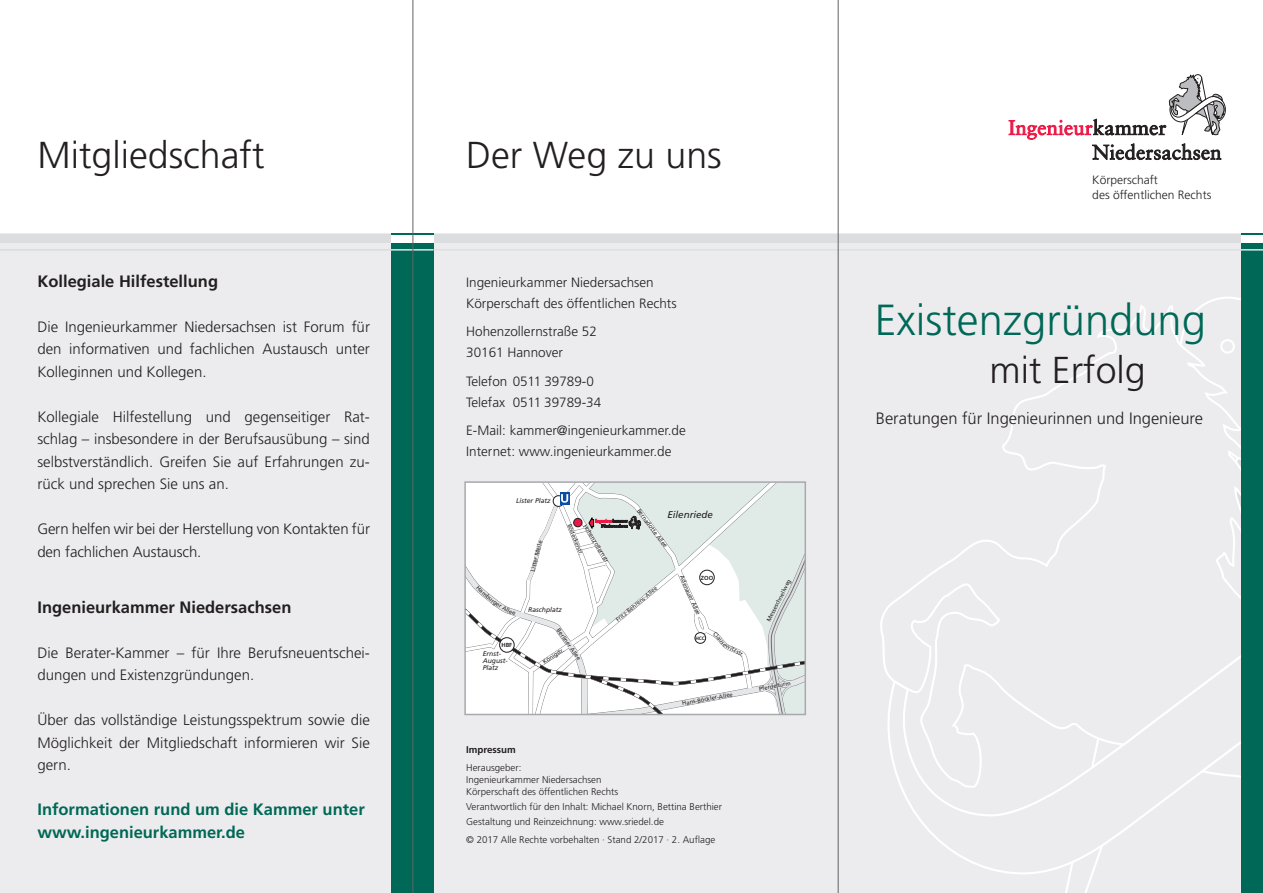
<style>
.page{position:relative;width:1263px;height:893px;background:#fff}
.page>*{position:absolute;margin:0;border:0;box-sizing:border-box;transform-origin:0 0}
.t1{font:300 43.5px "Frutiger";color:#006856}
.t2{font:300 37.5px "Frutiger";color:#231f20}
.t3{font:700 16.5px/22.5px "Frutiger";color:#006856}
.t4{font:700 16.5px "Frutiger";color:#231f20}
.t5{font:300 16.5px "Frutiger";color:#231f20}
.t6{font:300 15px/22.5px "Frutiger";color:#231f20;text-align:justify}
.t7{font:300 13.5px/21px "Frutiger";color:#231f20}
.t8{font:300 12px/15.3px "Frutiger";color:#231f20}
.t9{font:300 9.75px/12px "Frutiger";color:#231f20}
.t10{font:italic 9.75px "Frutiger";color:#231f20}
.t11{font:700 9.75px "Frutiger";color:#231f20}
.t12{font:italic 6.9px/6.9px "Frutiger";color:#231f20}
.t13{font:5.85px "Frutiger";color:#231f20}
.t14{font:700 5.85px "Frutiger";color:#231f20}
.t15{font:700 4.95px "Frutiger";color:#231f20}
</style>
<div class="page">
<div style="left:0;top:234px;width:1263px;height:659px;background:#ececee"></div>
<svg style="left:901px;top:789px;width:279px;height:89px"></svg>
<svg style="left:880px;top:303px;width:362px;height:486px"></svg>
<svg style="left:1181px;top:334px;width:61px;height:559px"></svg>
<div style="left:0;top:234px;width:1263px;height:8px;background:#dcdddf"></div>
<hr style="left:0;top:249px;width:1263px;height:1px;background:#dcdddf">
<div style="left:1242px;top:234px;width:21px;height:659px;background:#006856"></div>
<div style="left:1242px;top:235px;width:21px;height:7px;background:#fff"></div>
<svg style="left:1242px;top:249px;width:21px;height:1px"></svg>
<div style="left:391px;top:234px;width:43px;height:659px;background:#006856"></div>
<div style="left:391px;top:235px;width:43px;height:7px;background:#fff"></div>
<hr style="left:391px;top:249px;width:43px;height:1px;background:#fff">
<svg style="left:1009px;top:74px;width:217px;height:86px"></svg>
<hr style="left:838px;top:0;width:1px;height:893px;background:#636366">
<hr style="left:412px;top:0;width:1px;height:893px;background:#636366">
<svg style="left:465px;top:482px;width:340px;height:232px"></svg>
<h2 class="t2" style="left:37px;top:133px;width:229px">Mitgliedschaft</h2>
<h2 class="t2" style="left:466px;top:133px;width:257px">Der Weg zu uns</h2>
<p class="t4" style="left:37px;top:271px;width:182px">Kollegiale Hilfestellung</p>
<p class="t6" style="left:37px;top:315px;width:334px">Die Ingenieurkammer Niedersachsen ist Forum für den informativen und fachlichen Austausch unter Kolleginnen und Kollegen.</p>
<p class="t6" style="left:37px;top:405px;width:334px">Kollegiale Hilfestellung und gegenseitiger Rat&shy;schlag – insbesondere in der Berufsausübung – sind selbstverständlich. Greifen Sie auf Erfahrungen zu&shy;rück und sprechen Sie uns an.</p>
<p class="t6" style="left:37px;top:518px;width:334px">Gern helfen wir bei der Herstellung von Kontakten für den fachlichen Austausch.</p>
<p class="t4" style="left:37px;top:597px;width:255px">Ingenieurkammer Niedersachsen</p>
<p class="t6" style="left:37px;top:641px;width:334px">Die Berater-Kammer – für Ihre Berufsneuentschei&shy;dungen und Existenzgründungen.</p>
<p class="t6" style="left:37px;top:709px;width:334px">Über das vollständige Leistungsspektrum sowie die Möglichkeit der Mitgliedschaft informieren wir Sie gern.</p>
<p class="t3" style="left:37px;top:798px;width:329px">Informationen rund um die Kammer unter www.ingenieurkammer.de</p>
<p class="t7" style="left:466px;top:271px;width:212px">Ingenieurkammer Niedersachsen<br>Körperschaft des öffentlichen Rechts</p>
<p class="t7" style="left:466px;top:321px;width:132px">Hohenzollernstraße 52<br>30161 Hannover</p>
<p class="t7" style="left:466px;top:370px;width:137px">Telefon 0511 39789-0<br>Telefax 0511 39789-34</p>
<p class="t7" style="left:466px;top:420px;width:221px">E-Mail: kammer@ingenieurkammer.de<br>Internet: www.ingenieurkammer.de</p>
<p class="t12" style="left:516px;top:498px;width:36px">Lister Platz</p>
<p class="t13" style="left:529px;top:570px;width:33px;rotate:-75deg">Lister Meile</p>
<p class="t13" style="left:572px;top:523px;width:35px;rotate:68deg">Bödeckerstr.</p>
<p class="t13" style="left:588px;top:523px;width:47px;rotate:59deg">Hohenzollernstr.</p>
<p class="t13" style="left:641px;top:507px;width:48px;rotate:53deg">Bernadotte Allee</p>
<p class="t10" style="left:667px;top:509px;width:47px">Eilenriede</p>
<p class="t14" style="left:501px;top:641px;width:12px">HBF</p>
<p class="t12" style="left:483px;top:650px;width:27px">Ernst-<br>August-<br>Platz</p>
<p class="t12" style="left:528px;top:606px;width:35px">Raschplatz</p>
<p class="t13" style="left:561px;top:627px;width:39px;rotate:55deg">Berliner Allee</p>
<p class="t13" style="left:541px;top:660px;width:26px;rotate:-34deg">Königstr.</p>
<p class="t13" style="left:615px;top:618px;width:53px;rotate:-40deg">Fritz-Behrens-Allee</p>
<p class="t13" style="left:685px;top:574px;width:44px;rotate:66deg">Adenauer Allee</p>
<p class="t14" style="left:701px;top:574px;width:14px">ZOO</p>
<p class="t15" style="left:695px;top:635px;width:11px">HCC</p>
<p class="t13" style="left:733px;top:645px;width:15px;rotate:27deg">tzstr.</p>
<p class="t13" style="left:682px;top:700px;width:53px;rotate:-10deg">Hans-Böckler-Allee</p>
<p class="t13" style="left:765px;top:620px;width:48px;rotate:-63deg">Messeschnellweg</p>
<p class="t13" style="left:758px;top:685px;width:33px;rotate:-10deg">Pferdeturm</p>
<p class="t11" style="left:466px;top:743px;width:51px">Impressum</p>
<p class="t9" style="left:466px;top:761px;width:154px">Herausgeber:<br>Ingenieurkammer Niedersachsen<br>Körperschaft des öffentlichen Rechts</p>
<p class="t9" style="left:466px;top:799px;width:257px;line-height:15px">Verantwortlich für den Inhalt: Michael Knorn, Bettina Berthier<br>Gestaltung und Reinzeichnung: www.sriedel.de</p>
<p class="t9" style="left:466px;top:833px;width:251px">© 2017 Alle Rechte vorbehalten · Stand 2/2017 · 2. Auflage</p>
<p class="t8" style="left:1092px;top:172px;width:121px">Körperschaft<br>des öffentlichen Rechts</p>
<h1 class="t1" style="left:875px;top:296px;width:333px">Existenzgründung</h1>
<h2 class="t2" style="left:989px;top:349px;width:158px">mit Erfolg</h2>
<p class="t5" style="left:876px;top:409px;width:329px">Beratungen für Ingenieurinnen und Ingenieure</p>
</div>
